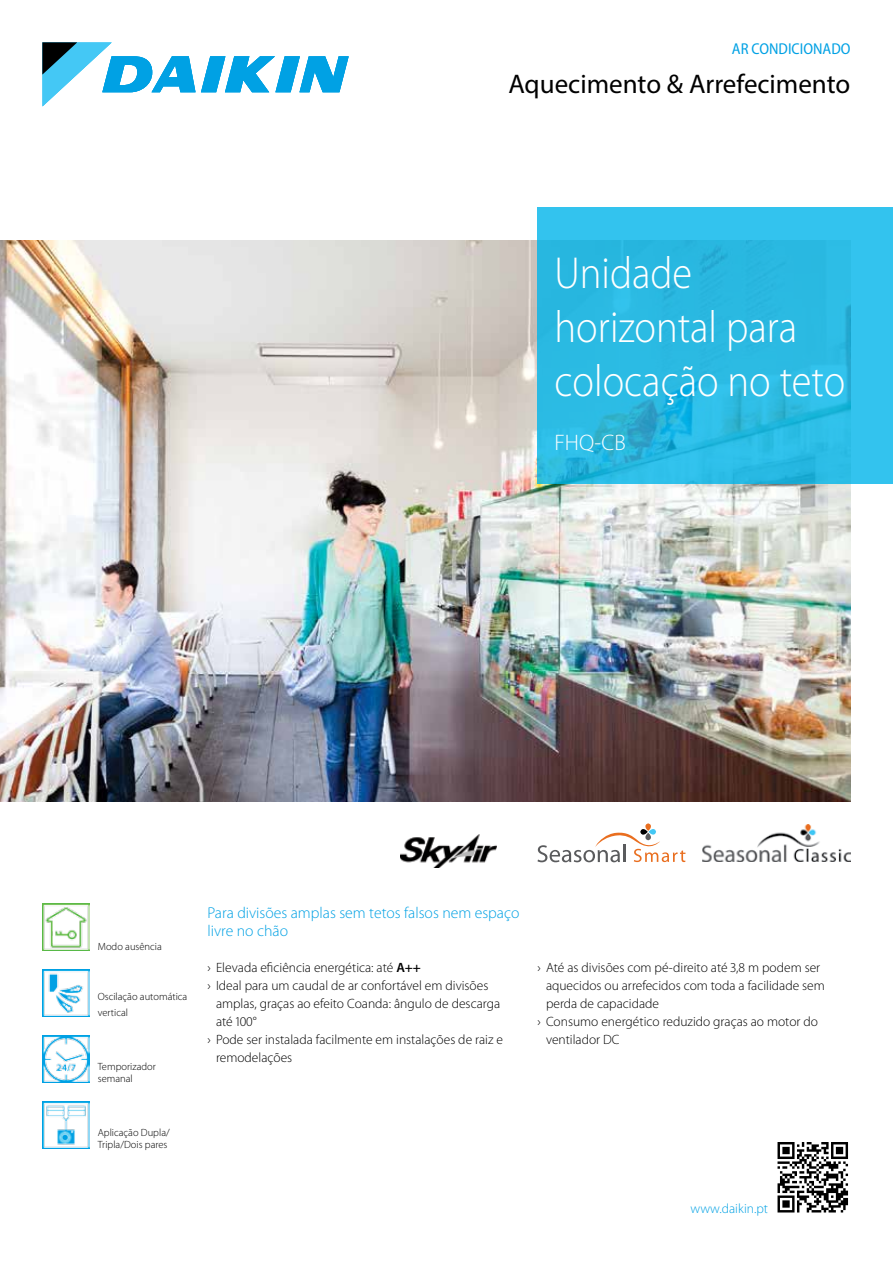
<style>
.page{position:relative;width:893px;height:1263px;background:#fff}
.page>*{position:absolute;margin:0;border:0;box-sizing:border-box;transform-origin:0 0}
.t1{font:300 45px/54px "Myriad Pro";color:#fff;scale:.9 1}
.t2{font:27px "Myriad Pro";color:#000}
.t3{font:300 22.5px "Myriad Pro";color:#fff}
.t4{font:300 15.75px/18px "Myriad Pro";color:#00a1e4}
.t5{font:semi-condensed 15.75px "Myriad Pro";color:#00a1e4}
.t6{font:300 13.5px "Myriad Pro";color:#000}
.t7{font:300 13.5px "Myriad Pro";color:#00a1e4}
.t8{font:300 10.5px/12.6px "Myriad Pro";color:#000}
.s1{font-weight:600}
</style>
<div class="page">
<img style="left:401px;top:835px;width:95px;height:33px">
<img style="left:43px;top:969px;width:46px;height:47px">
<img style="left:43px;top:903px;width:46px;height:47px">
<img style="left:0;top:241px;width:850px;height:561px">
<svg style="left:537px;top:829px;width:148px;height:33px"></svg>
<div style="left:645px;top:823px;width:6px;height:8px;background:#e96e1f;border-radius:3px"></div>
<svg style="left:640px;top:829px;width:8px;height:6px"></svg>
<img style="left:702px;top:824px;width:148px;height:37px">
<svg style="left:43px;top:43px;width:306px;height:63px"></svg>
<svg style="left:537px;top:208px;width:356px;height:276px;background:#2cbbe4"></svg>
<svg style="left:777px;top:1142px;width:71px;height:70px"></svg>
<img style="left:43px;top:1101px;width:46px;height:47px">
<img style="left:43px;top:1035px;width:46px;height:47px">
<p class="t5" style="left:732px;top:41px;width:120px">AR CONDICIONADO</p>
<h2 class="t2" style="left:508px;top:67px;width:343px">Aquecimento &amp; Arrefecimento</h2>
<h1 class="t1" style="left:554px;top:247px;width:325px">Unidade horizontal para colocação no teto</h1>
<h3 class="t3" style="left:554px;top:430px;width:73px">FHQ-CB</h3>
<p class="t8" style="left:98px;top:940px;width:66px">Modo ausência</p>
<p class="t8" style="left:98px;top:988px;width:91px;line-height:16.5px">Oscilação automática vertical</p>
<p class="t8" style="left:98px;top:1060px;width:60px">Temporizador semanal</p>
<p class="t8" style="left:98px;top:1126px;width:73px">Aplicação Dupla/<br>Tripla/Dois pares</p>
<p class="t4" style="left:207px;top:904px;width:314px">Para divisões amplas sem tetos falsos nem espaço livre no chão</p>
<p class="t6" style="left:207px;top:960px;width:215px">› Elevada eficiência energética: até <span class="s1">A++</span></p>
<p class="t6" style="left:207px;top:978px;width:282px">› Ideal para um caudal de ar confortável em divisões</p>
<p class="t6" style="left:216px;top:996px;width:286px">amplas, graças ao efeito Coanda: ângulo de descarga</p>
<p class="t6" style="left:216px;top:1014px;width:42px">até 100°</p>
<p class="t6" style="left:207px;top:1032px;width:297px">› Pode ser instalada facilmente em instalações de raiz e</p>
<p class="t6" style="left:216px;top:1050px;width:78px">remodelações</p>
<p class="t6" style="left:537px;top:960px;width:284px">› Até as divisões com pé-direito até 3,8 m podem ser</p>
<p class="t6" style="left:546px;top:978px;width:280px">aquecidos ou arrefecidos com toda a facilidade sem</p>
<p class="t6" style="left:546px;top:996px;width:115px">perda de capacidade</p>
<p class="t6" style="left:537px;top:1014px;width:282px">› Consumo energético reduzido graças ao motor do</p>
<p class="t6" style="left:546px;top:1032px;width:75px">ventilador DC</p>
<p class="t7" style="left:690px;top:1201px;width:79px">www.daikin.pt</p>
</div>
